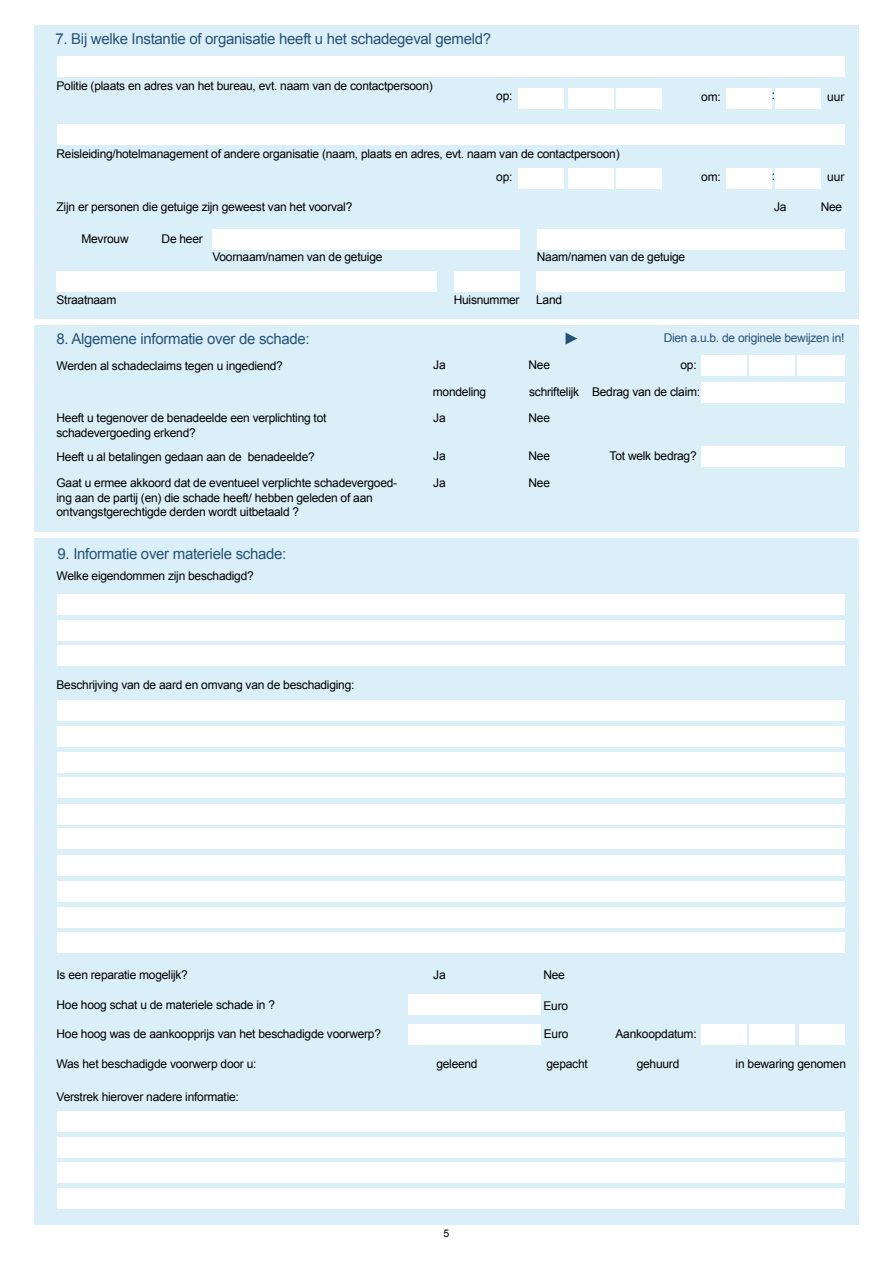
<style>
.page{position:relative;width:893px;height:1263px;background:#fff}
.page>*{position:absolute;margin:0;border:0;box-sizing:border-box;transform-origin:0 0}
.t1{font:15px "Arial";letter-spacing:-.02em;color:#275278}
.t2{font:12px/14.4px "Arial";letter-spacing:-.02em;color:#000}
.t3{font:12px "Arial";letter-spacing:-.02em;color:#275278}
.t4{font:10.5px "Arial";color:#000}
</style>
<div class="page">
<div style="left:34px;top:538px;width:825px;height:687px;background:#dbeff8"></div>
<div style="left:408px;top:1024px;width:132px;height:21px;background:#fff"></div>
<div style="left:408px;top:994px;width:132px;height:21px;background:#fff"></div>
<div style="left:34px;top:26px;width:825px;height:293px;background:#dbeff8"></div>
<div style="left:34px;top:325px;width:825px;height:207px;background:#dbeff8"></div>
<div style="left:749px;top:355px;width:45px;height:21px;background:#fff"></div>
<div style="left:749px;top:1024px;width:45px;height:20px;background:#fff"></div>
<div style="left:701px;top:355px;width:45px;height:21px;background:#fff"></div>
<div style="left:701px;top:1024px;width:45px;height:20px;background:#fff"></div>
<div style="left:701px;top:446px;width:143px;height:21px;background:#fff"></div>
<div style="left:701px;top:382px;width:143px;height:21px;background:#fff"></div>
<div style="left:797px;top:355px;width:47px;height:21px;background:#fff"></div>
<div style="left:799px;top:1024px;width:45px;height:20px;background:#fff"></div>
<svg style="left:566px;top:333px;width:11px;height:12px"></svg>
<div style="left:57px;top:700px;width:788px;height:21px;background:#fff"></div>
<div style="left:57px;top:726px;width:788px;height:21px;background:#fff"></div>
<div style="left:57px;top:752px;width:788px;height:20px;background:#fff"></div>
<div style="left:57px;top:777px;width:788px;height:21px;background:#fff"></div>
<div style="left:57px;top:804px;width:788px;height:21px;background:#fff"></div>
<div style="left:57px;top:828px;width:788px;height:21px;background:#fff"></div>
<div style="left:57px;top:855px;width:788px;height:21px;background:#fff"></div>
<div style="left:57px;top:594px;width:788px;height:21px;background:#fff"></div>
<div style="left:57px;top:620px;width:788px;height:21px;background:#fff"></div>
<div style="left:57px;top:645px;width:788px;height:21px;background:#fff"></div>
<div style="left:57px;top:881px;width:788px;height:21px;background:#fff"></div>
<div style="left:57px;top:907px;width:788px;height:21px;background:#fff"></div>
<div style="left:57px;top:932px;width:788px;height:21px;background:#fff"></div>
<div style="left:568px;top:88px;width:45px;height:20px;background:#fff"></div>
<div style="left:775px;top:88px;width:45px;height:20px;background:#fff"></div>
<div style="left:519px;top:88px;width:45px;height:20px;background:#fff"></div>
<div style="left:726px;top:88px;width:46px;height:20px;background:#fff"></div>
<div style="left:617px;top:88px;width:45px;height:20px;background:#fff"></div>
<div style="left:568px;top:168px;width:45px;height:21px;background:#fff"></div>
<div style="left:775px;top:168px;width:45px;height:21px;background:#fff"></div>
<div style="left:519px;top:168px;width:45px;height:21px;background:#fff"></div>
<div style="left:726px;top:168px;width:46px;height:21px;background:#fff"></div>
<div style="left:617px;top:168px;width:45px;height:21px;background:#fff"></div>
<div style="left:57px;top:56px;width:787px;height:21px;background:#fff"></div>
<div style="left:57px;top:124px;width:787px;height:21px;background:#fff"></div>
<div style="left:57px;top:271px;width:380px;height:21px;background:#fff"></div>
<div style="left:536px;top:271px;width:308px;height:21px;background:#fff"></div>
<div style="left:454px;top:271px;width:66px;height:21px;background:#fff"></div>
<div style="left:537px;top:229px;width:307px;height:21px;background:#fff"></div>
<div style="left:212px;top:229px;width:308px;height:21px;background:#fff"></div>
<div style="left:57px;top:1111px;width:788px;height:21px;background:#fff"></div>
<div style="left:57px;top:1137px;width:788px;height:21px;background:#fff"></div>
<div style="left:57px;top:1162px;width:788px;height:21px;background:#fff"></div>
<div style="left:57px;top:1188px;width:788px;height:21px;background:#fff"></div>
<p class="t1" style="left:55px;top:29px;width:437px">7. Bij welke Instantie of organisatie heeft u het schadegeval gemeld?</p>
<p class="t2" style="left:57px;top:79px;width:378px">Politie (plaats en adres van het bureau, evt. naam van de contactpersoon)</p>
<p class="t2" style="left:496px;top:89px;width:18px">op:</p>
<p class="t2" style="left:701px;top:89px;width:21px">om:</p>
<p class="t2" style="left:772px;top:88px;width:5px">:</p>
<p class="t2" style="left:827px;top:89px;width:19px">uur</p>
<p class="t2" style="left:57px;top:147px;width:565px">Reisleiding/hotelmanagement of andere organisatie (naam, plaats en adres, evt. naam van de contactpersoon)</p>
<p class="t2" style="left:57px;top:200px;width:297px">Zijn er personen die getuige zijn geweest van het voorval?</p>
<p class="t2" style="left:81px;top:232px;width:49px">Mevrouw</p>
<p class="t2" style="left:162px;top:232px;width:43px">De heer</p>
<p class="t2" style="left:496px;top:169px;width:18px">op:</p>
<p class="t2" style="left:701px;top:170px;width:21px">om:</p>
<p class="t2" style="left:772px;top:169px;width:5px">:</p>
<p class="t2" style="left:827px;top:170px;width:19px">uur</p>
<p class="t2" style="left:774px;top:200px;width:14px">Ja</p>
<p class="t2" style="left:821px;top:200px;width:23px">Nee</p>
<p class="t2" style="left:212px;top:250px;width:172px">Voornaam/namen van de getuige</p>
<p class="t2" style="left:537px;top:250px;width:150px">Naam/namen van de getuige</p>
<p class="t2" style="left:57px;top:293px;width:61px">Straatnaam</p>
<p class="t2" style="left:454px;top:293px;width:67px">Huisnummer</p>
<p class="t2" style="left:536px;top:293px;width:27px">Land</p>
<p class="t1" style="left:57px;top:328px;width:255px">8. Algemene informatie over de schade:</p>
<p class="t2" style="left:57px;top:358px;width:228px">Werden al schadeclaims tegen u ingediend?</p>
<p class="t2" style="left:57px;top:411px;width:271px">Heeft u tegenover de benadeelde een verplichting tot schadevergoeding erkend?</p>
<p class="t2" style="left:57px;top:476px;width:342px">Gaat u ermee akkoord dat de eventueel verplichte schadevergoed&shy;ing aan de partij (en) die schade heeft/ hebben geleden of aan ontvangstgerechtigde derden wordt uitbetaald ?</p>
<p class="t2" style="left:57px;top:449px;width:260px">Heeft u al betalingen gedaan aan de benadeelde?</p>
<p class="t1" style="left:58px;top:544px;width:230px">9. Informatie over materiele schade:</p>
<p class="t2" style="left:57px;top:568px;width:199px">Welke eigendommen zijn beschadigd?</p>
<p class="t2" style="left:433px;top:358px;width:14px">Ja</p>
<p class="t2" style="left:529px;top:358px;width:23px">Nee</p>
<p class="t2" style="left:433px;top:385px;width:55px">mondeling</p>
<p class="t2" style="left:529px;top:385px;width:52px">schriftelijk</p>
<p class="t2" style="left:433px;top:411px;width:14px">Ja</p>
<p class="t2" style="left:529px;top:411px;width:23px">Nee</p>
<p class="t2" style="left:433px;top:449px;width:14px">Ja</p>
<p class="t2" style="left:529px;top:449px;width:23px">Nee</p>
<p class="t2" style="left:433px;top:476px;width:14px">Ja</p>
<p class="t2" style="left:529px;top:476px;width:23px">Nee</p>
<p class="t3" style="left:664px;top:330px;width:182px">Dien a.u.b. de originele bewijzen in!</p>
<p class="t2" style="left:680px;top:358px;width:18px">op:</p>
<p class="t2" style="left:592px;top:384px;width:110px">Bedrag van de claim:</p>
<p class="t2" style="left:610px;top:449px;width:89px">Tot welk bedrag?</p>
<p class="t2" style="left:57px;top:678px;width:299px">Beschrijving van de aard en omvang van de beschadiging:</p>
<p class="t2" style="left:57px;top:967px;width:133px">Is een reparatie mogelijk?</p>
<p class="t2" style="left:433px;top:967px;width:14px">Ja</p>
<p class="t2" style="left:543px;top:967px;width:23px">Nee</p>
<p class="t2" style="left:57px;top:997px;width:220px">Hoe hoog schat u de materiele schade in ?</p>
<p class="t2" style="left:543px;top:999px;width:26px">Euro</p>
<p class="t2" style="left:57px;top:1027px;width:326px">Hoe hoog was de aankoopprijs van het beschadigde voorwerp?</p>
<p class="t2" style="left:544px;top:1026px;width:26px">Euro</p>
<p class="t2" style="left:616px;top:1026px;width:83px">Aankoopdatum:</p>
<p class="t2" style="left:57px;top:1057px;width:201px">Was het beschadigde voorwerp door u:</p>
<p class="t2" style="left:57px;top:1089px;width:184px">Verstrek hierover nadere informatie:</p>
<p class="t2" style="left:436px;top:1056px;width:43px">geleend</p>
<p class="t2" style="left:637px;top:1056px;width:44px">gehuurd</p>
<p class="t2" style="left:546px;top:1056px;width:43px">gepacht</p>
<p class="t2" style="left:736px;top:1056px;width:112px">in bewaring genomen</p>
<p class="t4" style="left:444px;top:1226px;width:7px">5</p>
</div>
